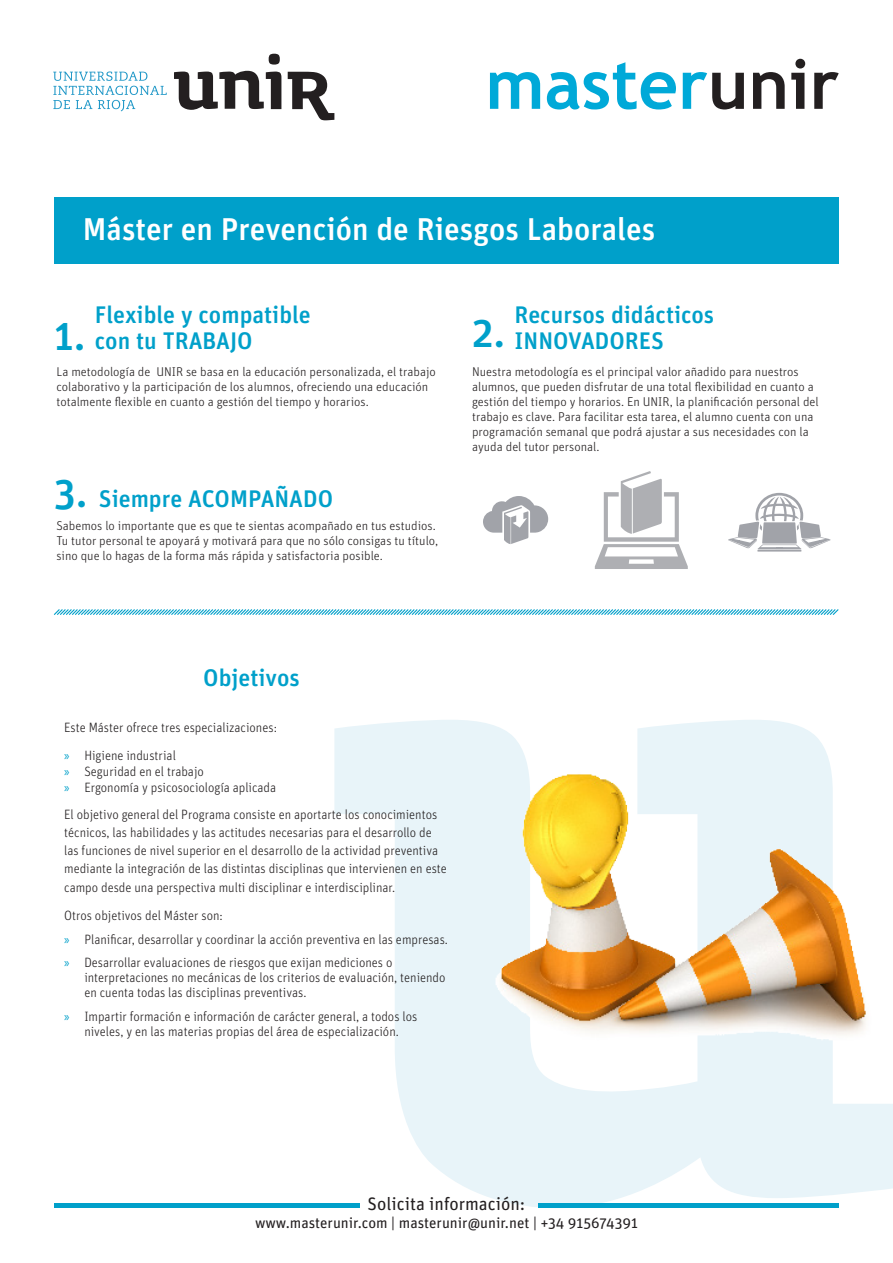
<style>
.page{position:relative;width:893px;height:1263px;background:#fff}
.page>*{position:absolute;margin:0;border:0;box-sizing:border-box;transform-origin:0 0}
.t1{font:700 69px "Trebuchet MS";color:#00a9d8}
.t2{font:500 42px "Unit OT";color:#00a0ca}
.t3{font:500 31.5px "Unit OT";color:#fff}
.t4{font:500 24px "Unit OT";color:#00a0ca}
.t5{font:18px "Unit OT";color:#231f20}
.t6{font:15px "Unit OT";color:#231f20}
.t7{font:300 13.5px/18px "Unit OT";color:#231f20;scale:.95 1}
.t8{font:300 12.75px/15px "Unit OT";color:#231f20}
.s1{color:#231f20}
.s2{font-family:"Myriad Pro";font-weight:400;color:#00a0ca}
</style>
<div class="page">
<svg style="left:334px;top:720px;width:559px;height:488px;fill:#e8f4f9"></svg>
<div style="left:54px;top:197px;width:785px;height:66px;background:#00a0ca"></div>
<svg style="left:53px;top:72px;width:114px;height:39px"></svg>
<svg style="left:269px;top:54px;width:11px;height:11px"></svg>
<svg style="left:174px;top:71px;width:107px;height:39px"></svg>
<svg style="left:288px;top:72px;width:46px;height:48px"></svg>
<div style="left:54px;top:1203px;width:305px;height:5px;background:#00a0ca"></div>
<div style="left:539px;top:1203px;width:300px;height:5px;background:#00a0ca"></div>
<svg style="left:595px;top:471px;width:93px;height:98px"></svg>
<svg style="left:483px;top:496px;width:65px;height:48px"></svg>
<svg style="left:728px;top:493px;width:103px;height:59px"></svg>
<svg style="left:53px;top:609px;width:786px;height:6px;background:#8ad3e6"></svg>
<img style="left:483px;top:746px;width:405px;height:324px">
<h1 class="t1" style="left:485px;top:41px;width:355px">master<span class="s1">unir</span></h1>
<h3 class="t3" style="left:83px;top:209px;width:574px">Máster en Prevención de Riesgos Laborales</h3>
<p class="t4" style="left:95px;top:300px;width:217px">Flexible y compatible</p>
<p class="t2" style="left:54px;top:309px;width:33px">1.</p>
<p class="t4" style="left:95px;top:325px;width:159px">con tu TRABAJO</p>
<p class="t8" style="left:56px;top:364px;width:381px">La metodología de UNIR se basa en la educación personalizada, el trabajo colaborativo y la participación de los alumnos, ofreciendo una educación totalmente flexible en cuanto a gestión del tiempo y horarios.</p>
<p class="t2" style="left:54px;top:465px;width:35px">3.</p>
<p class="t4" style="left:99px;top:483px;width:236px">Siempre ACOMPAÑADO</p>
<p class="t8" style="left:56px;top:518px;width:383px">Sabemos lo importante que es que te sientas acompañado en tus estudios.<br>Tu tutor personal te apoyará y motivará para que no sólo consigas tu título, sino que lo hagas de la forma más rápida y satisfactoria posible.</p>
<p class="t4" style="left:515px;top:300px;width:201px">Recursos didácticos</p>
<p class="t2" style="left:472px;top:306px;width:35px">2.</p>
<p class="t4" style="left:515px;top:325px;width:151px">INNOVADORES</p>
<p class="t8" style="left:472px;top:364px;width:348px">Nuestra metodología es el principal valor añadido para nuestros alumnos, que pueden disfrutar de una total flexibilidad en cuanto a gestión del tiempo y horarios. En UNIR, la planificación personal del trabajo es clave. Para facilitar esta tarea, el alumno cuenta con una programación semanal que podrá ajustar a sus necesidades con la ayuda del tutor personal.</p>
<p class="t4" style="left:203px;top:662px;width:98px">Objetivos</p>
<p class="t7" style="left:64px;top:718px;width:225px">Este Máster ofrece tres especializaciones:</p>
<p class="t7" style="left:64px;top:746px;width:119px"><span class="s2">»</span> Higiene industrial</p>
<p class="t7" style="left:64px;top:762px;width:149px"><span class="s2">»</span> Seguridad en el trabajo</p>
<p class="t7" style="left:64px;top:778px;width:225px"><span class="s2">»</span> Ergonomía y psicosociología aplicada</p>
<p class="t7" style="left:64px;top:805px;width:404px">El objetivo general del Programa consiste en aportarte los conocimientos técnicos, las habilidades y las actitudes necesarias para el desarrollo de las funciones de nivel superior en el desarrollo de la actividad preventiva mediante la integración de las distintas disciplinas que intervienen en este</p>
<p class="t7" style="left:64px;top:878px;width:350px">campo desde una perspectiva multi disciplinar e interdisciplinar.</p>
<p class="t7" style="left:64px;top:906px;width:169px">Otros objetivos del Máster son:</p>
<p class="t7" style="left:64px;top:930px;width:405px"><span class="s2">»</span> Planificar, desarrollar y coordinar la acción preventiva en las empresas.</p>
<p class="t7" style="left:84px;top:955px;width:382px;line-height:15px;text-indent:-20px"><span class="s2">»</span> Desarrollar evaluaciones de riesgos que exijan mediciones o interpretaciones no mecánicas de los criterios de evaluación, teniendo en cuenta todas las disciplinas preventivas.</p>
<p class="t7" style="left:64px;top:1008px;width:373px;line-height:15px;text-align:center"><span class="s2">»</span> Impartir formación e información de carácter general, a todos los niveles, y en las materias propias del área de especialización.</p>
<h3 class="t5" style="left:368px;top:1193px;width:159px">Solicita información:</h3>
<p class="t6" style="left:255px;top:1213px;width:384px">www.masterunir.com | masterunir@unir.net | +34 915674391</p>
</div>
